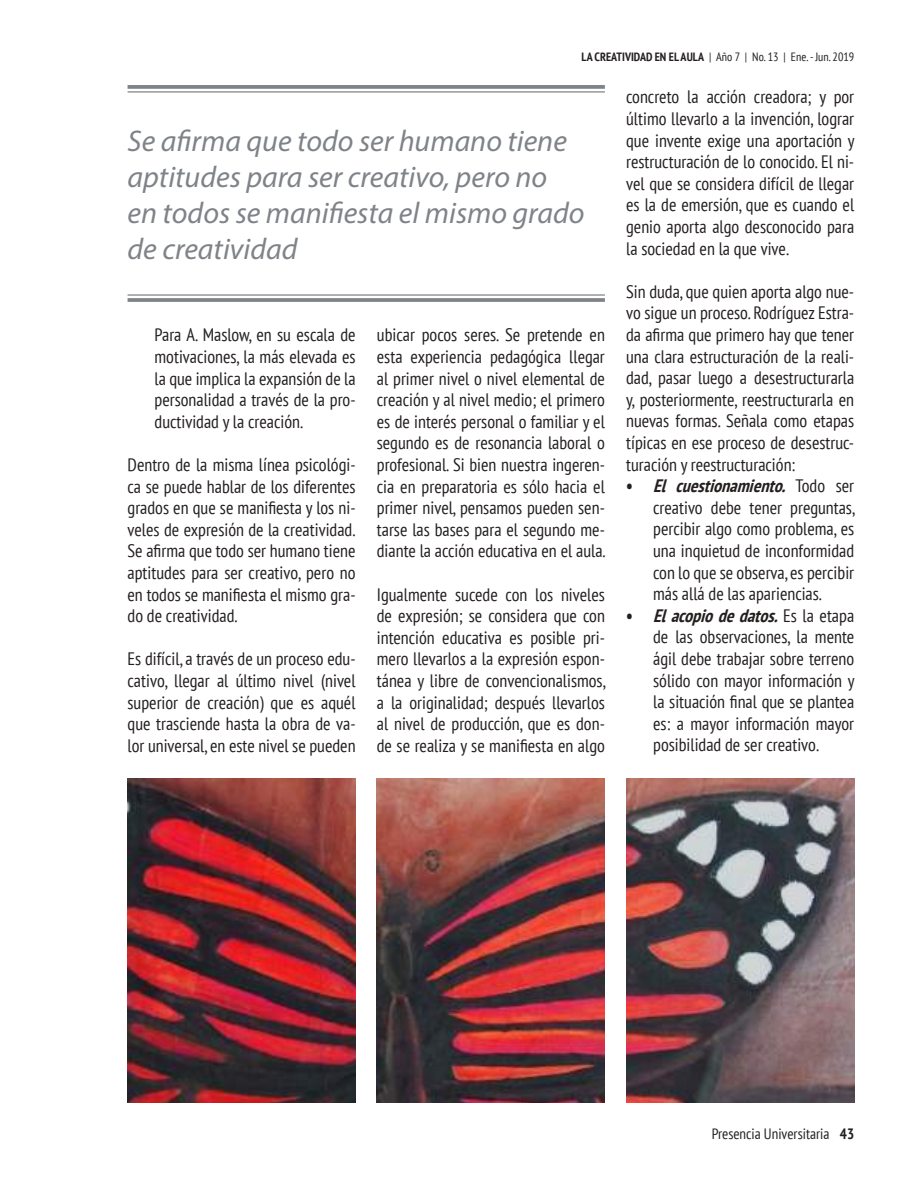
<style>
.page{position:relative;width:918px;height:1188px;background:#fff}
.page>*{position:absolute;margin:0;border:0;box-sizing:border-box;transform-origin:0 0}
.t1{font:italic 30px/36px "Myriad Pro";color:#7f8388}
.t2{font:condensed 18px/21.6px "PT Sans";color:#241f1f;text-align:justify}
.t3{font:condensed 15px "PT Sans";color:#241f1f}
.t4{font:condensed 12px "PT Sans";color:#241f1f}
.s1{font-weight:700}
.s2{font-weight:700;font-style:italic}
</style>
<div class="page">
<svg style="left:128px;top:85px;width:477px;height:4px;background:#868a8f"></svg>
<hr style="left:128px;top:91px;width:477px;height:2px;background:#7f8388">
<hr style="left:128px;top:294px;width:477px;height:2px;background:#7f8388">
<svg style="left:128px;top:298px;width:477px;height:4px;background:#868a8f"></svg>
<img style="left:128px;top:779px;width:228px;height:324px">
<img style="left:626px;top:779px;width:228px;height:324px">
<img style="left:377px;top:779px;width:228px;height:324px">
<p class="t4" style="left:581px;top:49px;width:274px"><span class="s1">LA CREATIVIDAD EN EL AULA</span> | Año 7 | No. 13 | Ene. - Jun. 2019</p>
<h1 class="t1" style="left:128px;top:122px;width:458px">Se afirma que todo ser humano tiene aptitudes para ser creativo, pero no<br>en todos se manifiesta el mismo grado de creatividad</h1>
<p class="t2" style="left:155px;top:324px;width:203px">Para A. Maslow, en su escala de motivaciones, la más elevada es la que implica la expansión de la personalidad a través de la pro&shy;ductividad y la creación.</p>
<p class="t2" style="left:128px;top:454px;width:230px">Dentro de la misma línea psicológi&shy;ca se puede hablar de los diferentes grados en que se manifiesta y los ni&shy;veles de expresión de la creatividad.<br>Se afirma que todo ser humano tiene aptitudes para ser creativo, pero no en todos se manifiesta el mismo gra&shy;do de creatividad.</p>
<p class="t2" style="left:128px;top:648px;width:230px">Es difícil, a través de un proceso edu&shy;cativo, llegar al último nivel (nivel superior de creación) que es aquél que trasciende hasta la obra de va&shy;lor universal, en este nivel se pueden</p>
<p class="t2" style="left:377px;top:324px;width:230px">ubicar pocos seres. Se pretende en esta experiencia pedagógica llegar al primer nivel o nivel elemental de creación y al nivel medio; el primero es de interés personal o familiar y el segundo es de resonancia laboral o profesional. Si bien nuestra ingeren&shy;cia en preparatoria es sólo hacia el primer nivel, pensamos pueden sen&shy;tarse las bases para el segundo me&shy;diante la acción educativa en el aula.</p>
<p class="t2" style="left:377px;top:583px;width:231px">Igualmente sucede con los niveles de expresión; se considera que con intención educativa es posible pri&shy;mero llevarlos a la expresión espon&shy;tánea y libre de convencionalismos, a la originalidad; después llevarlos al nivel de producción, que es don&shy;de se realiza y se manifiesta en algo</p>
<p class="t2" style="left:626px;top:86px;width:230px">concreto la acción creadora; y por último llevarlo a la invención, lograr que invente exige una aportación y restructuración de lo conocido. El ni&shy;vel que se considera difícil de llegar es la de emersión, que es cuando el genio aporta algo desconocido para la sociedad en la que vive.</p>
<p class="t2" style="left:626px;top:280px;width:230px">Sin duda, que quien aporta algo nue&shy;vo sigue un proceso. Rodríguez Estra&shy;da afirma que primero hay que tener una clara estructuración de la reali&shy;dad, pasar luego a desestructurarla y, posteriormente, reestructurarla en nuevas formas. Señala como etapas típicas en ese proceso de desestruc&shy;turación y reestructuración:</p>
<p class="t2" style="left:653px;top:475px;width:204px;text-indent:-27px"><span class="s1">•</span> <span class="s2">El cuestionamiento.</span> T o d o s e r creativo debe tener preguntas, percibir algo como problema, es una inquietud de inconformidad con lo que se observa, es percibir más allá de las apariencias.</p>
<p class="t2" style="left:653px;top:604px;width:203px;text-indent:-27px"><span class="s1">•</span> <span class="s2">Elacopiodedatos.</span>E s l a e t a p a de las observaciones, la mente ágil debe trabajar sobre terreno sólido con mayor información y la situación final que se plantea es: a mayor información mayor posibilidad de ser creativo.</p>
<p class="t3" style="left:712px;top:1125px;width:144px">Presencia Universitaria <span class="s1">43</span></p>
</div>
